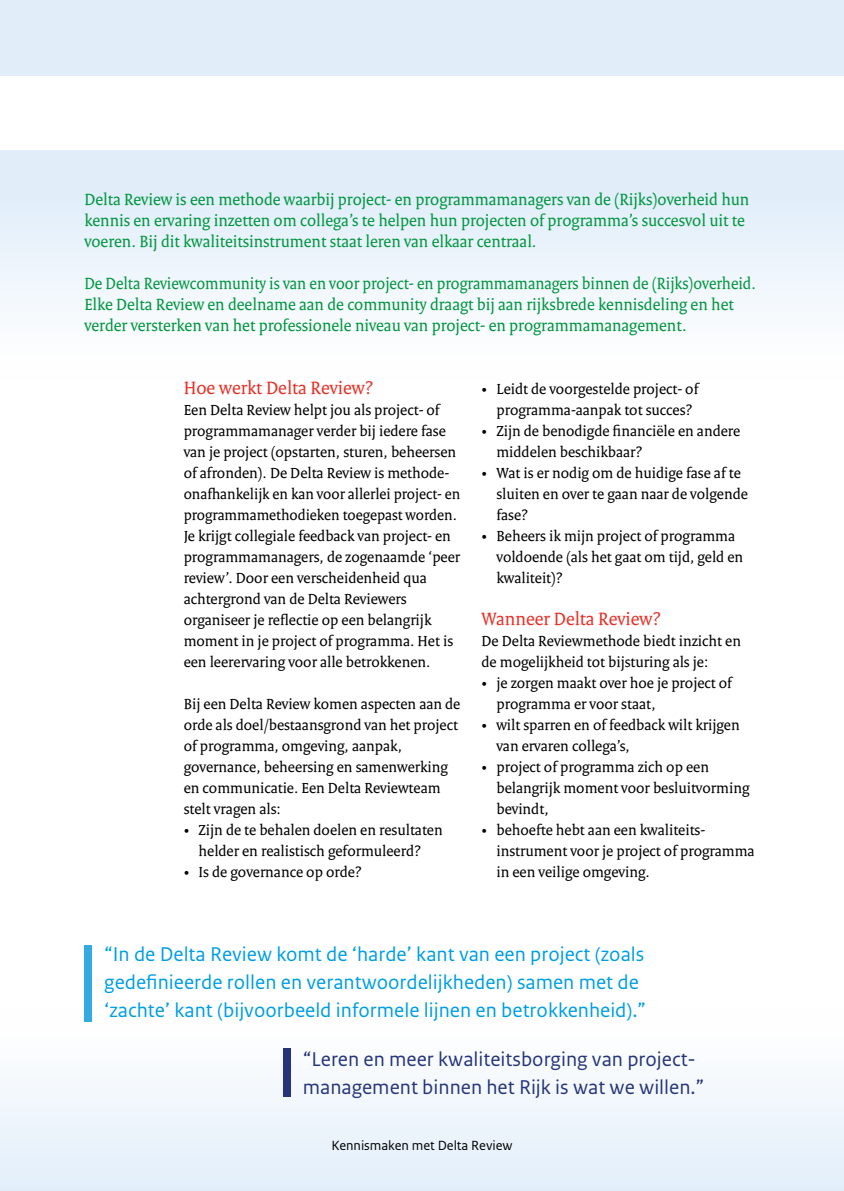
<style>
.page{position:relative;width:844px;height:1191px;background:#fff}
.page>*{position:absolute;margin:0;border:0;box-sizing:border-box;transform-origin:0 0}
.t1{font:21px/28px "Rijksoverheid Sans Text";color:#009ee3}
.t2{font:21px/28px "Rijksoverheid Sans Text";color:#26357a}
.t3{font:19.25px "Rijksoverheid Serif";color:#e73229}
.t4{font:17.5px/21px "Rijksoverheid Serif";color:#00963f;scale:.94 1}
.t5{font:17.5px/21px "Rijksoverheid Serif";color:#00963f}
.t6{font:15.75px/21px "Rijksoverheid Serif";color:#000}
.t7{font:14px "Rijksoverheid Sans Text";color:#000}
</style>
<div class="page">
<div style="left:0;top:1007px;width:843px;height:184px;background:linear-gradient(to bottom,#fff,#e2eefa)"></div>
<div style="left:0;top:184px;width:843px;height:198px;background:linear-gradient(to bottom,#dfedfa,#fff)"></div>
<div style="left:0;top:0;width:843px;height:184px;background:#e1eefa"></div>
<div style="left:0;top:76px;width:843px;height:74px;background:#fff"></div>
<div style="left:84px;top:945px;width:8px;height:76px;background:#35a9e1"></div>
<div style="left:283px;top:1048px;width:7px;height:49px;background:#26357a"></div>
<p class="t5" style="left:84px;top:188px;width:666px">Delta Review is een methode waarbij project- en programmamanagers van de (Rijks)overheid hun kennis en ervaring inzetten om collega’s te helpen hun projecten of programma’s succesvol uit te voeren. Bij dit kwaliteitsinstrument staat leren van elkaar centraal.</p>
<p class="t4" style="left:84px;top:272px;width:715px">De Delta Reviewcommunity is van en voor project- en programmamanagers binnen de (Rijks)overheid.<br>Elke Delta Review en deelname aan de community draagt bij aan rijksbrede kennisdeling en het verder versterken van het professionele niveau van project- en programmamanagement.</p>
<p class="t3" style="left:184px;top:376px;width:191px">Hoe werkt Delta Review?</p>
<p class="t6" style="left:184px;top:399px;width:278px">Een Delta Review helpt jou als project- of programmamanager verder bij iedere fase van je project (opstarten, sturen, beheersen of afronden). De Delta Review is methode&shy;onafhankelijk en kan voor allerlei project- en programmamethodieken toegepast worden.<br>Je krijgt collegiale feedback van project- en programmamanagers, de zogenaamde ‘peer review’. Door een verscheidenheid qua achtergrond van de Delta Reviewers organiseer je reflectie op een belangrijk moment in je project of programma. Het is een leerervaring voor alle betrokkenen.</p>
<p class="t6" style="left:184px;top:693px;width:278px">Bij een Delta Review komen aspecten aan de orde als doel/bestaansgrond van het project of programma, omgeving, aanpak, governance, beheersing en samenwerking en communicatie. Een Delta Reviewteam stelt vragen als:</p>
<p class="t6" style="left:184px;top:819px;width:260px;text-align:center">• Zijn de te behalen doelen en resultaten helder en realistisch geformuleerd?</p>
<p class="t6" style="left:184px;top:861px;width:179px">• Is de governance op orde?</p>
<p class="t6" style="left:481px;top:378px;width:218px;text-align:center">• Leidt de voorgestelde project- of programma-aanpak tot succes?</p>
<p class="t6" style="left:496px;top:420px;width:245px;text-indent:-15px">• Zijn de benodigde financiële en andere middelen beschikbaar?</p>
<p class="t6" style="left:496px;top:462px;width:253px;text-indent:-15px">• Wat is er nodig om de huidige fase af te sluiten en over te gaan naar de volgende fase?</p>
<p class="t6" style="left:496px;top:525px;width:248px;text-indent:-15px">• Beheers ik mijn project of programma voldoende (als het gaat om tijd, geld en kwaliteit)?</p>
<p class="t3" style="left:481px;top:607px;width:181px">Wanneer Delta Review?</p>
<p class="t6" style="left:481px;top:630px;width:261px">De Delta Reviewmethode biedt inzicht en de mogelijkheid tot bijsturing als je:</p>
<p class="t6" style="left:496px;top:672px;width:237px;text-indent:-15px">• je zorgen maakt over hoe je project of programma er voor staat,</p>
<p class="t6" style="left:496px;top:714px;width:245px;text-indent:-15px">• wilt sparren en of feedback wilt krijgen van ervaren collega’s,</p>
<p class="t6" style="left:496px;top:756px;width:254px;text-indent:-15px">• project of programma zich op een belangrijk moment voor besluitvorming bevindt,</p>
<p class="t6" style="left:496px;top:819px;width:259px;text-indent:-15px">• behoefte hebt aan een kwaliteits&shy;instrument voor je project of programma in een veilige omgeving.</p>
<h1 class="t1" style="left:104px;top:940px;width:543px">“In de Delta Review komt de ‘harde’ kant van een project (zoals gedefinieerde rollen en verantwoordelijkheden) samen met de ‘zachte’ kant (bijvoorbeeld informele lijnen en betrokkenheid).”</h1>
<h1 class="t2" style="left:303px;top:1045px;width:403px">“Leren en meer kwaliteitsborging van project&shy;management binnen het Rijk is wat we willen.”</h1>
<p class="t7" style="left:331px;top:1137px;width:183px">Kennismaken met Delta Review</p>
</div>
